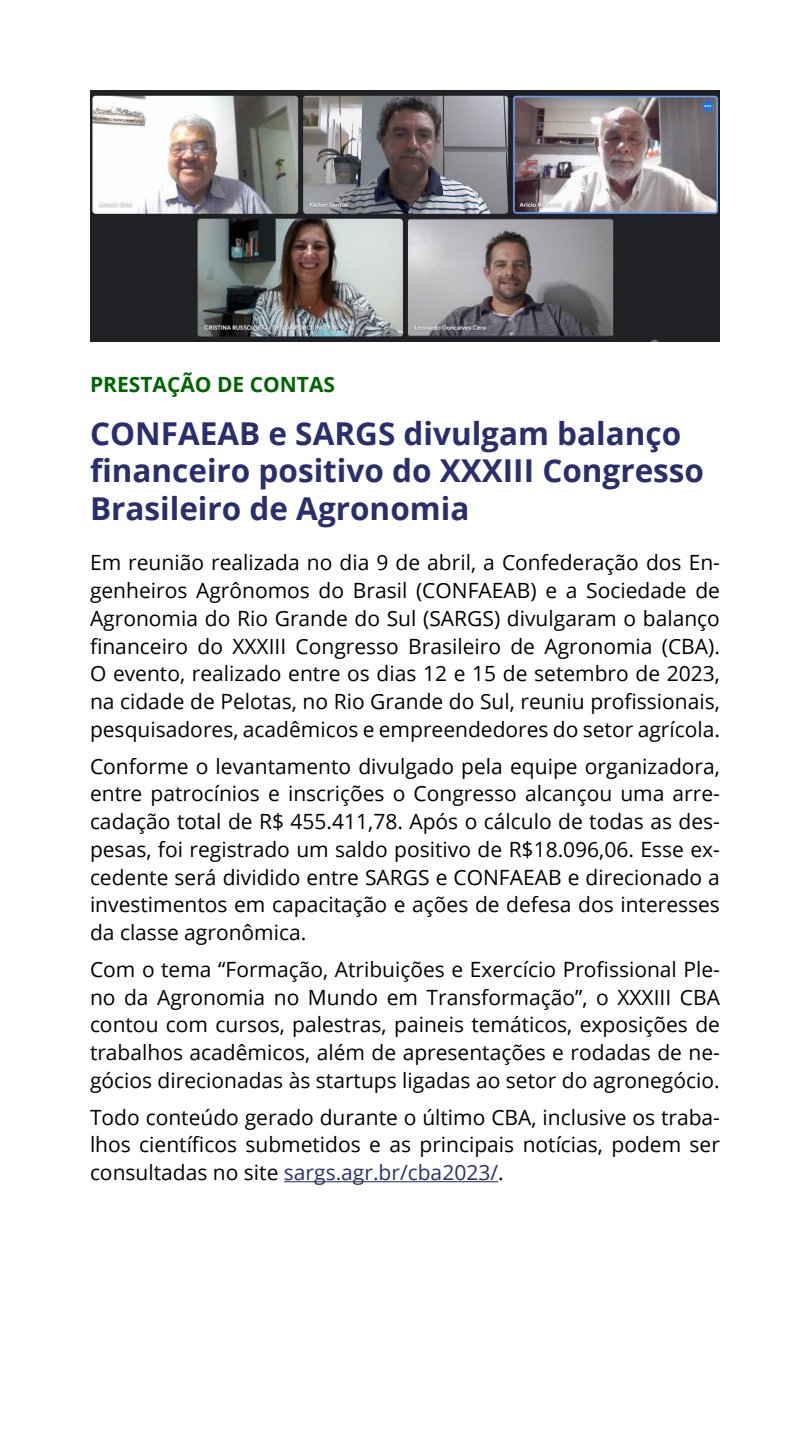
<style>
.page{position:relative;width:810px;height:1440px;background:#fff}
.page>*{position:absolute;margin:0;border:0;box-sizing:border-box;transform-origin:0 0}
.t1{font:700 31.5px/37.8px "Open Sans";color:#292e6c}
.t2{font:21px/27.8px "Open Sans";color:#000;text-align:justify}
.t3{font:700 21px "Open Sans";color:#006400}
.s1{color:#292e6c}
</style>
<div class="page">
<hr style="left:284px;top:1181px;width:214px;height:1px;background:#292e6c">
<img style="left:90px;top:90px;width:630px;height:252px">
<h3 class="t3" style="left:90px;top:369px;width:247px">PRESTAÇÃO DE CONTAS</h3>
<h2 class="t1" style="left:90px;top:413px;width:616px">CONFAEAB e SARGS divulgam balanço financeiro positivo do XXXIII Congresso<br>Brasileiro de Agronomia</h2>
<p class="t2" style="left:90px;top:548px;width:632px">Em reunião realizada no dia 9 de abril, a Confederação dos En&shy;genheiros Agrônomos do Brasil (CONFAEAB) e a Sociedade de Agronomia do Rio Grande do Sul (SARGS) divulgaram o balanço financeiro do XXXIII Congresso Brasileiro de Agronomia (CBA).<br>O evento, realizado entre os dias 12 e 15 de setembro de 2023, na cidade de Pelotas, no Rio Grande do Sul, reuniu profissionais, pesquisadores, acadêmicos e empreendedores do setor agrícola.</p>
<p class="t2" style="left:90px;top:752px;width:632px">Conforme o levantamento divulgado pela equipe organizadora, entre patrocínios e inscrições o Congresso alcançou uma arre&shy;cadação total de R$ 455.411,78. Após o cálculo de todas as des&shy;pesas, foi registrado um saldo positivo de R$18.096,06. Esse ex&shy;cedente será dividido entre SARGS e CONFAEAB e direcionado a investimentos em capacitação e ações de defesa dos interesses da classe agronômica.</p>
<p class="t2" style="left:90px;top:955px;width:632px">Com o tema “Formação, Atribuições e Exercício Profissional Ple&shy;no da Agronomia no Mundo em Transformação”, o XXXIII CBA contou com cursos, palestras, paineis temáticos, exposições de trabalhos acadêmicos, além de apresentações e rodadas de ne&shy;gócios direcionadas às startups ligadas ao setor do agronegócio.</p>
<p class="t2" style="left:90px;top:1103px;width:632px">Todo conteúdo gerado durante o último CBA, inclusive os traba&shy;lhos científicos submetidos e as principais notícias, podem ser consultadas no site <span class="s1">sargs.agr.br/cba2023/</span>.</p>
</div>
